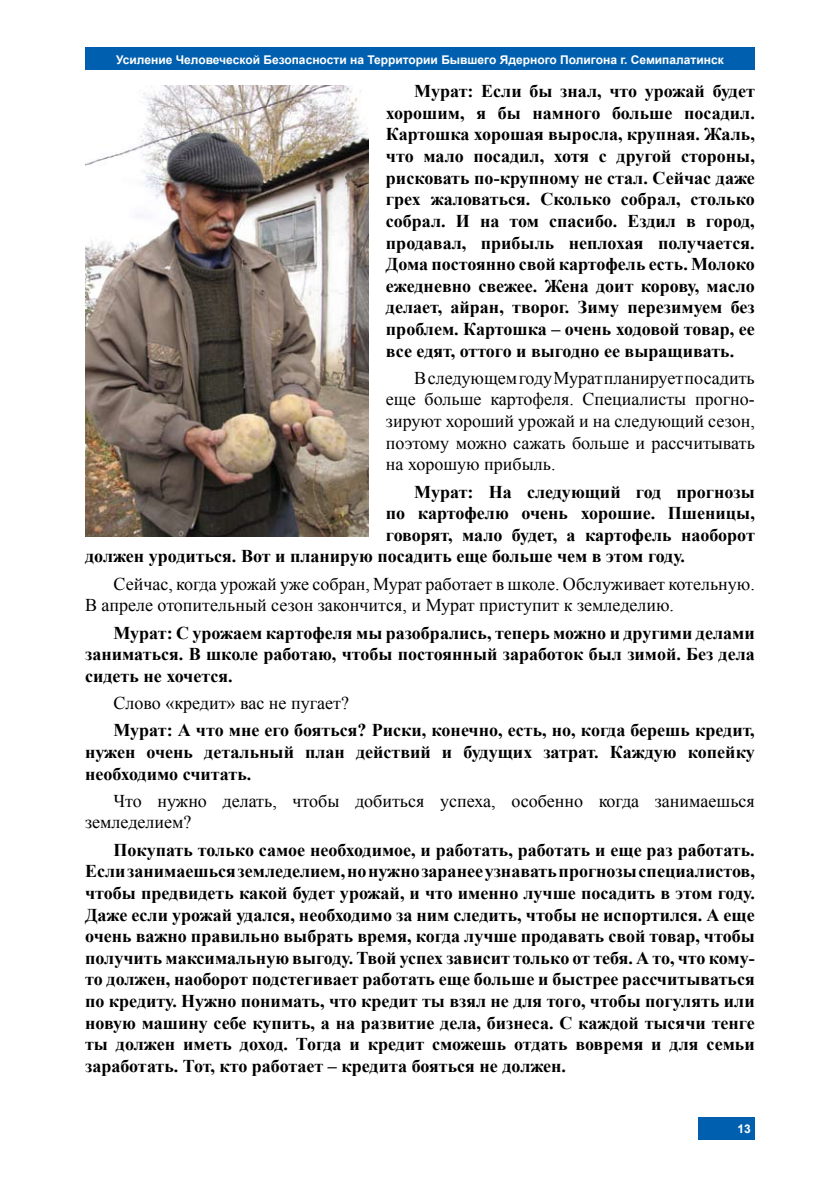
<style>
.page{position:relative;width:840px;height:1191px;background:#fff}
.page>*{position:absolute;margin:0;border:0;box-sizing:border-box;transform-origin:0 0}
.t1{font:700 18px/21.6px "Times New Roman";color:#000;text-align:justify}
.t2{font:18px/21.6px "Times New Roman";color:#000}
.t3{font:700 12px "Arial";color:#fff}
</style>
<div class="page">
<div style="left:85px;top:48px;width:669px;height:22px;background:#0060af"></div>
<div style="left:697px;top:1117px;width:57px;height:22px;background:#0060af"></div>
<img style="left:86px;top:85px;width:283px;height:452px">
<p class="t3" style="left:116px;top:52px;width:608px">Усиление Человеческой Безопасности на Территории Бывшего Ядерного Полигона г. Семипалатинск</p>
<p class="t1" style="left:386px;top:80px;width:370px;text-indent:28px">Мурат: Если бы знал, что урожай будет хорошим, я бы намного больше посадил.<br>Картошка хорошая выросла, крупная. Жаль, что мало посадил, хотя с другой стороны, рисковать по-крупному не стал. Сейчас даже грех жаловаться. Сколько собрал, столько собрал. И на том спасибо. Ездил в город, продавал, прибыль неплохая получается.<br>Дома постоянно свой картофель есть. Молоко ежедневно свежее. Жена доит корову, масло делает, айран, творог. Зиму перезимуем без проблем. Картошка – очень ходовой товар, ее все едят, оттого и выгодно ее выращивать.</p>
<p class="t2" style="left:386px;top:367px;width:370px;text-align:justify;text-indent:28px">В следующем году Мурат планирует посадить еще больше картофеля. Специалисты прогно&shy;зируют хороший урожай и на следующий сезон, поэтому можно сажать больше и рассчитывать на хорошую прибыль.</p>
<p class="t1" style="left:414px;top:480px;width:342px">Мурат: На следующий год прогнозы</p>
<p class="t1" style="left:386px;top:502px;width:370px">по картофелю очень хорошие. Пшеницы,</p>
<p class="t1" style="left:386px;top:523px;width:370px">говорят, мало будет, а картофель наоборот</p>
<p class="t1" style="left:85px;top:545px;width:601px">должен уродиться. Вот и планирую посадить еще больше чем в этом году.</p>
<p class="t2" style="left:85px;top:572px;width:670px;text-indent:28px">Сейчас, когда урожай уже собран, Мурат работает в школе. Обслуживает котельную.<br>В апреле отопительный сезон закончится, и Мурат приступит к земледелию.</p>
<p class="t1" style="left:85px;top:621px;width:670px;text-indent:28px">Мурат: С урожаем картофеля мы разобрались, теперь можно и другими делами заниматься. В школе работаю, чтобы постоянный заработок был зимой. Без дела сидеть не хочется.</p>
<p class="t2" style="left:113px;top:692px;width:237px">Слово «кредит» вас не пугает?</p>
<p class="t1" style="left:85px;top:719px;width:670px;text-indent:28px">Мурат: А что мне его бояться? Риски, конечно, есть, но, когда берешь кредит, нужен очень детальный план действий и будущих затрат. Каждую копейку необходимо считать.</p>
<p class="t2" style="left:85px;top:789px;width:670px;text-indent:28px">Что нужно делать, чтобы добиться успеха, особенно когда занимаешься земледелием?</p>
<p class="t1" style="left:85px;top:838px;width:670px;text-indent:28px">Покупать только самое необходимое, и работать, работать и еще раз работать.<br>Если занимаешься земледелием, но нужно заранее узнавать прогнозы специалистов, чтобы предвидеть какой будет урожай, и что именно лучше посадить в этом году.<br>Даже если урожай удался, необходимо за ним следить, чтобы не испортился. А еще очень важно правильно выбрать время, когда лучше продавать свой товар, чтобы получить максимальную выгоду. Твой успех зависит только от тебя. А то, что кому&shy;то должен, наоборот подстегивает работать еще больше и быстрее рассчитываться по кредиту. Нужно понимать, что кредит ты взял не для того, чтобы погулять или новую машину себе купить, а на развитие дела, бизнеса. С каждой тысячи тенге ты должен иметь доход. Тогда и кредит сможешь отдать вовремя и для семьи заработать. Тот, кто работает – кредита бояться не должен.</p>
<p class="t3" style="left:737px;top:1120px;width:15px">13</p>
</div>
